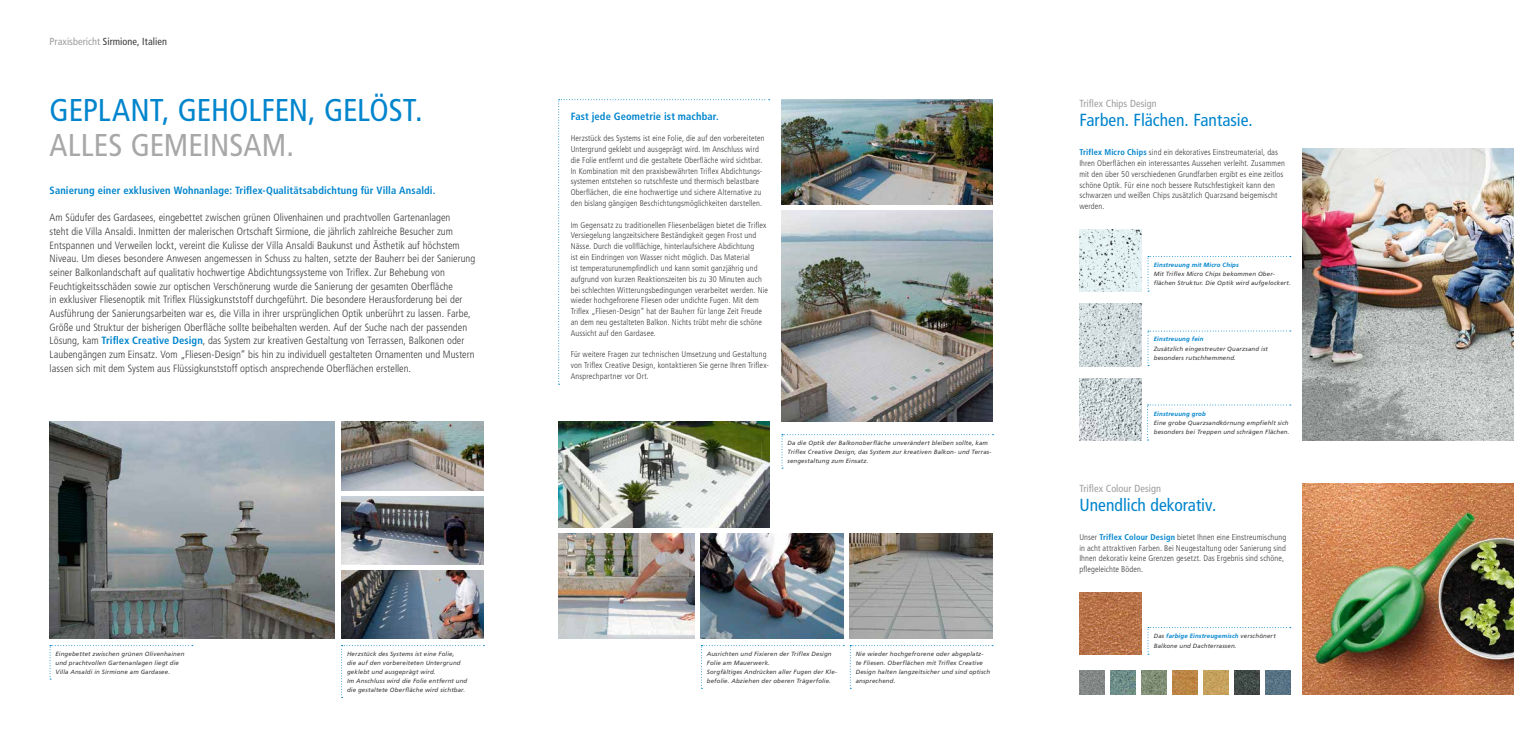
<style>
.page{position:relative;width:1526px;height:737px;background:#fff}
.page>*{position:absolute;margin:0;border:0;box-sizing:border-box;transform-origin:0 0}
.t1{font:condensed 31.5px "Frutiger LT Pro";letter-spacing:-.005em;color:#0085cd}
.t2{font:condensed 31.5px "Frutiger LT Pro";color:#a7a7a8}
.t3{font:condensed 17.5px "Frutiger LT Pro";color:#0085cd}
.t4{font:300 condensed 10.5px/13.7px "Frutiger LT Pro";color:#3b3b3a}
.t5{font:700 condensed 10.5px "Frutiger LT Pro";letter-spacing:.01em;color:#0085cd}
.t6{font:condensed 10.24px "Frutiger LT Pro";letter-spacing:.005em;color:#9c9d9d}
.t7{font:condensed 10.24px "Frutiger LT Pro";letter-spacing:.005em;color:#3b3b3a}
.t8{font:300 condensed 8.31px/10.8px "Frutiger LT Pro";letter-spacing:.015em;color:#3b3b3a}
.t9{font:italic 6.12px/9.2px "Frutiger LT Pro";letter-spacing:.025em;color:#3b3b3a}
.t10{font:italic 700 6.12px "Frutiger LT Pro";letter-spacing:.025em;color:#0085cd}
.s1{color:#9c9d9d}
.s2{font-weight:700;color:#0085cd}
</style>
<div class="page">
<svg style="left:781px;top:434px;width:212px;height:34px"></svg>
<svg style="left:558px;top:99px;width:211px;height:286px"></svg>
<svg style="left:50px;top:645px;width:143px;height:34px"></svg>
<svg style="left:341px;top:645px;width:143px;height:53px"></svg>
<svg style="left:701px;top:645px;width:143px;height:44px"></svg>
<svg style="left:850px;top:645px;width:143px;height:44px"></svg>
<img style="left:50px;top:422px;width:285px;height:217px">
<img style="left:558px;top:533px;width:136px;height:106px">
<img style="left:781px;top:211px;width:211px;height:211px">
<img style="left:850px;top:533px;width:142px;height:106px">
<img style="left:701px;top:533px;width:142px;height:106px">
<img style="left:341px;top:422px;width:143px;height:68px">
<img style="left:341px;top:496px;width:143px;height:68px">
<img style="left:341px;top:570px;width:143px;height:69px">
<img style="left:781px;top:99px;width:211px;height:106px">
<img style="left:558px;top:422px;width:211px;height:105px">
<img style="left:1302px;top:149px;width:211px;height:291px">
<img style="left:1302px;top:484px;width:211px;height:210px">
<img style="left:1079px;top:670px;width:25px;height:24px">
<img style="left:1110px;top:670px;width:25px;height:24px">
<img style="left:1141px;top:670px;width:25px;height:24px">
<img style="left:1172px;top:670px;width:25px;height:24px">
<img style="left:1203px;top:670px;width:25px;height:24px">
<img style="left:1234px;top:670px;width:25px;height:24px">
<img style="left:1265px;top:670px;width:25px;height:24px">
<img style="left:1079px;top:229px;width:62px;height:62px">
<img style="left:1079px;top:304px;width:62px;height:62px">
<img style="left:1079px;top:378px;width:62px;height:62px">
<img style="left:1079px;top:592px;width:62px;height:62px">
<svg style="left:1147px;top:256px;width:143px;height:36px"></svg>
<svg style="left:1147px;top:330px;width:143px;height:36px"></svg>
<svg style="left:1147px;top:404px;width:143px;height:36px"></svg>
<svg style="left:1147px;top:627px;width:143px;height:27px"></svg>
<p class="t7" style="left:50px;top:35px;width:119px"><span class="s1">Praxisbericht</span> Sirmione, Italien</p>
<h1 class="t1" style="left:50px;top:92px;width:374px">GEPLANT, GEHOLFEN, GELÖST.</h1>
<h1 class="t2" style="left:50px;top:127px;width:246px">ALLES GEMEINSAM.</h1>
<p class="t5" style="left:50px;top:184px;width:387px">Sanierung einer exklusiven Wohnanlage: Triflex-Qualitätsabdichtung für Villa Ansaldi.</p>
<p class="t4" style="left:50px;top:211px;width:427px">Am Südufer des Gardasees, eingebettet zwischen grünen Olivenhainen und prachtvollen Gartenanlagen<br>steht die Villa Ansaldi. Inmitten der malerischen Ortschaft Sirmione, die jährlich zahlreiche Besucher zum Entspannen und Verweilen lockt, vereint die Kulisse der Villa Ansaldi Baukunst und Ästhetik auf höchstem Niveau. Um dieses besondere Anwesen angemessen in Schuss zu halten, setzte der Bauherr bei der Sanierung seiner Balkonlandschaft auf qualitativ hochwertige Abdichtungssysteme von Triflex. Zur Behebung von Feuchtigkeitsschäden sowie zur optischen Verschönerung wurde die Sanierung der gesamten Oberfläche<br>in exklusiver Fliesenoptik mit Triflex Flüssigkunststoff durchgeführt. Die besondere Herausforderung bei der Ausführung der Sanierungsarbeiten war es, die Villa in ihrer ursprünglichen Optik unberührt zu lassen. Farbe, Größe und Struktur der bisherigen Oberfläche sollte beibehalten werden. Auf der Suche nach der passenden Lösung, kam <span class="s2">Triflex Creative Design</span>, das System zur kreativen Gestaltung von Terrassen, Balkonen oder Laubengängen zum Einsatz. Vom „Fliesen-Design“ bis hin zu individuell gestalteten Ornamenten und Mustern lassen sich mit dem System aus Flüssigkunststoff optisch ansprechende Oberflächen erstellen.</p>
<p class="t5" style="left:570px;top:110px;width:150px">Fast jede Geometrie ist machbar.</p>
<p class="t8" style="left:570px;top:133px;width:195px">Herzstück des Systems ist eine Folie, die auf den vorbereiteten Untergrund geklebt und ausgeprägt wird. Im Anschluss wird die Folie entfernt und die gestaltete Oberfläche wird sichtbar.<br>In Kombination mit den praxisbewährten Triflex Abdichtungs&shy;systemen entstehen so rutschfeste und thermisch belastbare Oberflächen, die eine hochwertige und sichere Alternative zu den bislang gängigen Beschichtungsmöglichkeiten darstellen.</p>
<p class="t8" style="left:570px;top:219px;width:199px">Im Gegensatz zu traditionellen Fliesenbelägen bietet die Triflex Versiegelung langzeitsichere Beständigkeit gegen Frost und Nässe. Durch die vollflächige, hinterlaufsichere Abdichtung<br>ist ein Eindringen von Wasser nicht möglich. Das Material<br>ist temperaturunempfindlich und kann somit ganzjährig und aufgrund von kurzen Reaktionszeiten bis zu 30 Minuten auch bei schlechten Witterungsbedingungen verarbeitet werden. Nie wieder hochgefrorene Fliesen oder undichte Fugen. Mit dem Triflex „Fliesen-Design“ hat der Bauherr für lange Zeit Freude an dem neu gestalteten Balkon. Nichts trübt mehr die schöne Aussicht auf den Gardasee.</p>
<p class="t8" style="left:570px;top:349px;width:200px">Für weitere Fragen zur technischen Umsetzung und Gestaltung von Triflex Creative Design, kontaktieren Sie gerne Ihren Triflex-<br>Ansprechpartner vor Ort.</p>
<p class="t9" style="left:787px;top:438px;width:205px">Da die Optik der Balkonoberfläche unverändert bleiben sollte, kam<br>Triflex Creative Design, das System zur kreativen Balkon- und Terras&shy;sengestaltung zum Einsatz.</p>
<p class="t9" style="left:56px;top:649px;width:130px">Eingebettet zwischen grünen Olivenhainen und prachtvollen Gartenanlagen liegt die<br>Villa Ansaldi in Sirmione am Gardasee.</p>
<p class="t9" style="left:347px;top:649px;width:122px">Herzstück des Systems ist eine Folie,<br>die auf den vorbereiteten Untergrund geklebt und ausgeprägt wird.<br>Im Anschluss wird die Folie entfernt und die gestaltete Oberfläche wird sichtbar.</p>
<p class="t9" style="left:707px;top:649px;width:132px">Ausrichten und Fixieren der Triflex Design Folie am Mauerwerk.<br>Sorgfältiges Andrücken aller Fugen der Kle&shy;befolie. Abziehen der oberen Trägerfolie.</p>
<p class="t9" style="left:855px;top:649px;width:136px">Nie wieder hochgefrorene oder abgeplatz&shy;te Fliesen. Oberflächen mit Triflex Creative Design halten langzeitsicher und sind optisch ansprechend.</p>
<p class="t6" style="left:1079px;top:97px;width:79px">Triflex Chips Design</p>
<h2 class="t3" style="left:1079px;top:110px;width:175px">Farben. Flächen. Fantasie.</h2>
<p class="t8" style="left:1079px;top:147px;width:207px"><span class="s2">Triflex Micro Chips</span> sind ein dekoratives Einstreumaterial, das Ihren Oberflächen ein interessantes Aussehen verleiht. Zusammen mit den über 50 verschiedenen Grundfarben ergibt es eine zeitlos schöne Optik. Für eine noch bessere Rutschfestigkeit kann den schwarzen und weißen Chips zusätzlich Quarzsand beigemischt werden.</p>
<p class="t10" style="left:1153px;top:261px;width:86px">Einstreuung mit Micro Chips</p>
<p class="t9" style="left:1153px;top:269px;width:139px">Mit Triflex Micro Chips bekommen Ober&shy;flächen Struktur. Die Optik wird aufgelockert.</p>
<p class="t10" style="left:1153px;top:335px;width:51px">Einstreuung fein</p>
<p class="t9" style="left:1153px;top:344px;width:116px">Zusätzlich eingestreuter Quarzsand ist besonders rutschhemmend.</p>
<p class="t10" style="left:1153px;top:410px;width:54px">Einstreuung grob</p>
<p class="t9" style="left:1153px;top:418px;width:137px">Eine grobe Quarzsandkörnung empfiehlt sich besonders bei Treppen und schrägen Flächen.</p>
<p class="t6" style="left:1079px;top:482px;width:83px">Triflex Colour Design</p>
<h2 class="t3" style="left:1079px;top:494px;width:138px">Unendlich dekorativ.</h2>
<p class="t8" style="left:1079px;top:531px;width:208px">Unser <span class="s2">Triflex Colour Design</span> bietet Ihnen eine Einstreumischung in acht attraktiven Farben. Bei Neugestaltung oder Sanierung sind Ihnen dekorativ keine Grenzen gesetzt. Das Ergebnis sind schöne, pflegeleichte Böden.</p>
<p class="t9" style="left:1153px;top:631px;width:123px">Das <span class="s2">farbige Einstreugemisch</span> verschönert<br>Balkone und Dachterrassen.</p>
</div>
